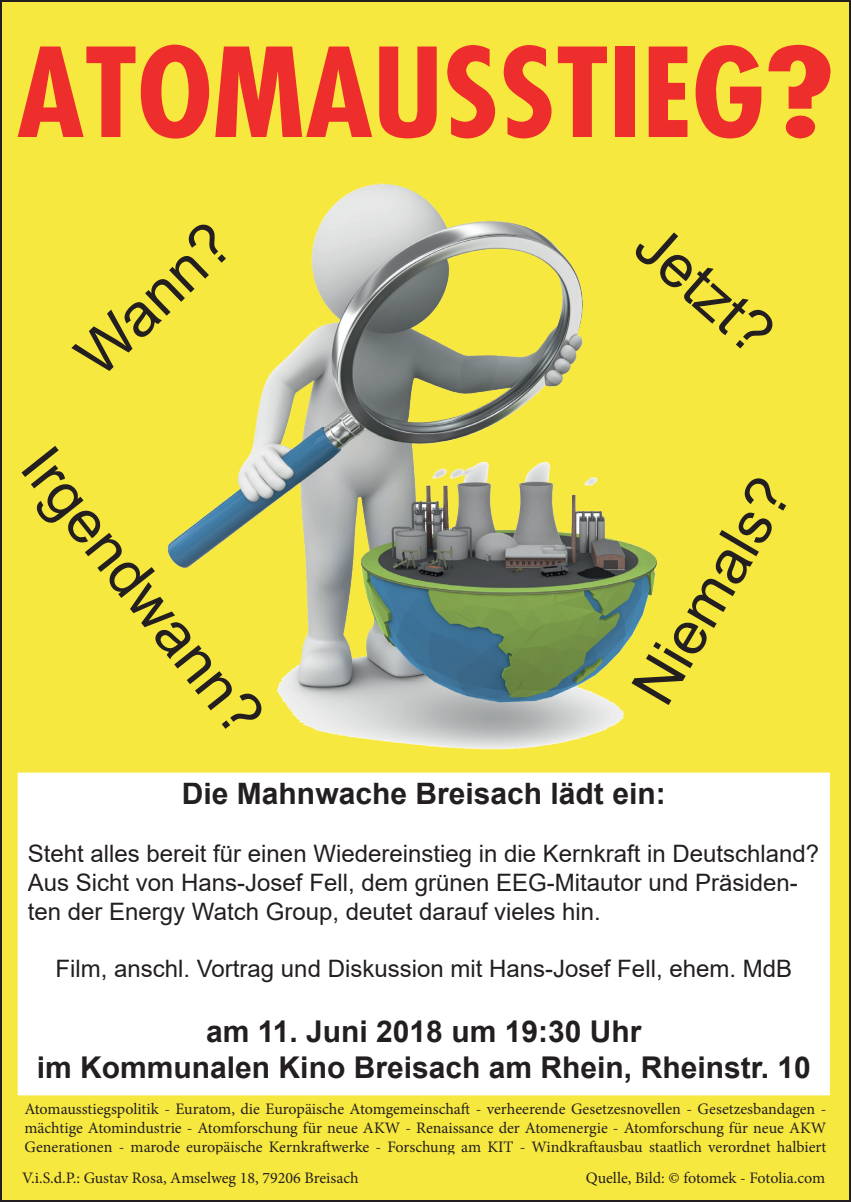
<style>
.page{position:relative;width:851px;height:1202px;background:#fff}
.page>*{position:absolute;margin:0;border:0;box-sizing:border-box;transform-origin:0 0}
.t1{font:700 120px "Future";color:#ee2d2d;scale:1.07 1}
.t2{font:60px "Arial";color:#231f20}
.t3{font:700 30px/36px "Arial";color:#231f20;text-align:center}
.t4{font:24px/28.8px "Arial";color:#231f20}
.t5{font:16px/19.2px "Minion Pro";letter-spacing:-.005em;color:#231f20;text-align:justify}
</style>
<div class="page">
<div style="left:1px;top:1px;width:848px;height:1200px;background:#f7e83f"></div>
<img style="left:167px;top:183px;width:490px;height:567px">
<div style="left:23px;top:778px;width:801px;height:312px;background:#fff"></div>
<div style="left:18px;top:773px;width:811px;height:322px;border:10px solid #fff"></div>
<h1 class="t1" style="left:17px;top:15px;width:765px">ATOMAUSSTIEG?</h1>
<h2 class="t2" style="left:57px;top:334px;width:189px;rotate:-44deg">Wann?</h2>
<h2 class="t2" style="left:671px;top:205px;width:162px;rotate:41deg">Jetzt?</h2>
<h2 class="t2" style="left:68px;top:429px;width:348px;rotate:52deg">Irgendwann?</h2>
<h2 class="t2" style="left:611px;top:676px;width:252px;rotate:-59deg">Niemals?</h2>
<h3 class="t3" style="left:182px;top:776px;width:485px">Die Mahnwache Breisach lädt ein:</h3>
<h3 class="t4" style="left:28px;top:839px;width:793px">Steht alles bereit für einen Wiedereinstieg in die Kernkraft in Deutschland?<br>Aus Sicht von Hans-Josef Fell, dem grünen EEG-Mitautor und Präsiden&shy;ten der Energy Watch Group, deutet darauf vieles hin.</h3>
<h3 class="t4" style="left:55px;top:954px;width:738px">Film, anschl. Vortrag und Diskussion mit Hans-Josef Fell, ehem. MdB</h3>
<h3 class="t3" style="left:37px;top:1014px;width:775px">am 11. Juni 2018 um 19:30 Uhr<br>im Kommunalen Kino Breisach am Rhein, Rheinstr. 10</h3>
<p class="t5" style="left:24px;top:1099px;width:803px">Atomausstiegspolitik - Euratom, die Europäische Atomgemeinschaft - verheerende Gesetzesnovellen - Gesetzesbandagen - mächtige Atomindustrie - Atomforschung für neue AKW - Renaissance der Atomenergie - Atomforschung für neue AKW Generationen - marode europäische Kernkraftwerke - Forschung am KIT - Windkraftausbau staatlich verordnet halbiert</p>
<p class="t5" style="left:22px;top:1168px;width:338px">V.i.S.d.P.: Gustav Rosa, Amselweg 18, 79206 Breisach</p>
<p class="t5" style="left:585px;top:1168px;width:241px">Quelle, Bild: © fotomek - Fotolia.com</p>
</div>
